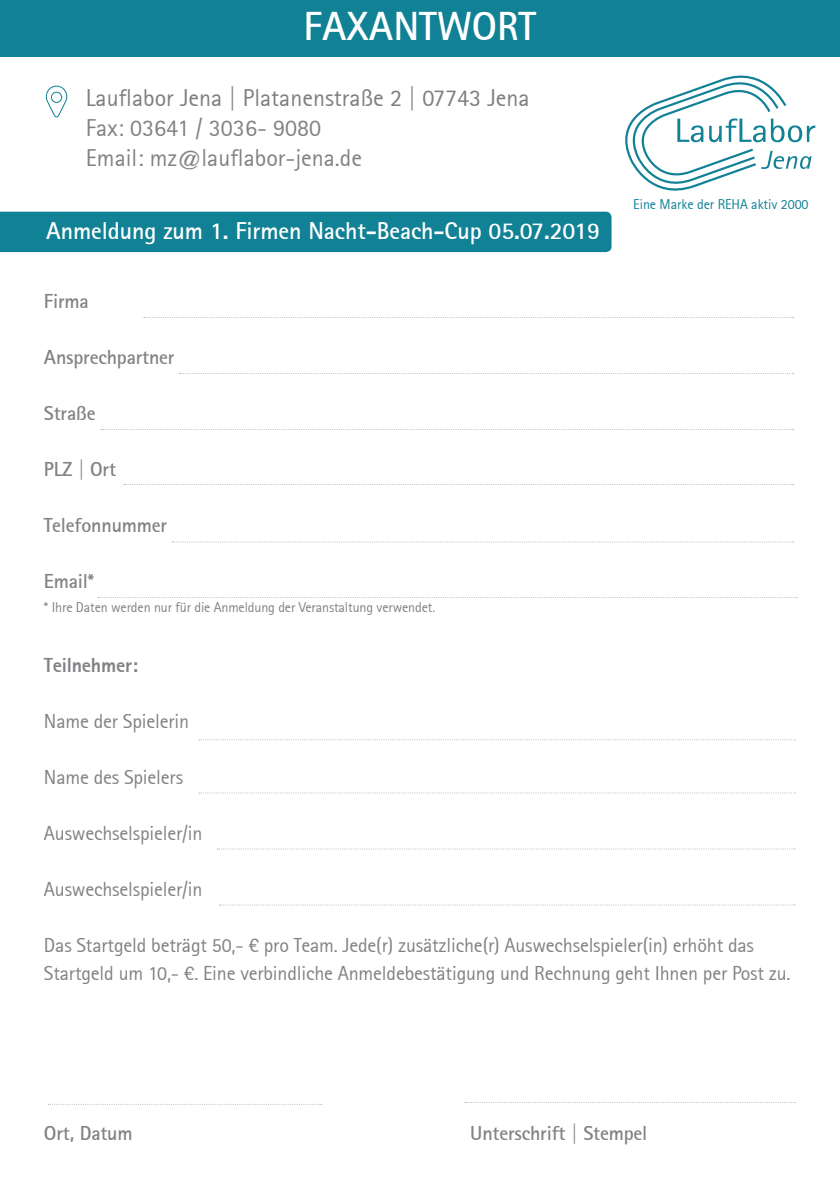
<style>
.page{position:relative;width:840px;height:1191px;background:#fff}
.page>*{position:absolute;margin:0;border:0;box-sizing:border-box;transform-origin:0 0}
.t1{font:700 40px "Rotis Sans Serif";color:#fff}
.t2{font:700 24px "Rotis Sans Serif";letter-spacing:-.005em;color:#fff}
.t3{font:24px "Rotis Sans Serif";color:#808285}
.t4{font:24px "Rotis Sans Serif";color:#7c7f81}
.t5{font:20px/28px "Rotis Sans Serif";letter-spacing:-.01em;color:#808285}
.t6{font:700 20px "Rotis Sans Serif";letter-spacing:-.01em;color:#808285}
.t7{font:800 20px "Rotis Sans Serif";letter-spacing:-.01em;color:#808285}
.t8{font:14px "Rotis Sans Serif";letter-spacing:-.01em;color:#808285}
.t9{font:14px "Rotis Sans Serif";letter-spacing:-.005em;color:#118195}
</style>
<div class="page">
<div style="left:0;top:212px;width:611px;height:40px;background:#118195"></div>
<div style="left:0;top:0;width:839px;height:57px;background:#118195"></div>
<svg style="left:45px;top:86px;width:23px;height:31px"></svg>
<svg style="left:144px;top:317px;width:649px;height:1px"></svg>
<svg style="left:179px;top:373px;width:614px;height:1px"></svg>
<svg style="left:101px;top:429px;width:692px;height:1px"></svg>
<svg style="left:172px;top:541px;width:621px;height:1px"></svg>
<svg style="left:124px;top:484px;width:669px;height:1px"></svg>
<svg style="left:98px;top:597px;width:698px;height:1px"></svg>
<svg style="left:199px;top:739px;width:595px;height:1px"></svg>
<svg style="left:464px;top:1102px;width:330px;height:1px"></svg>
<svg style="left:199px;top:792px;width:593px;height:1px"></svg>
<svg style="left:217px;top:848px;width:576px;height:1px"></svg>
<svg style="left:219px;top:904px;width:574px;height:1px"></svg>
<svg style="left:625px;top:75px;width:189px;height:116px"></svg>
<p class="t1" style="left:303px;top:1px;width:234px">FAXANTWORT</p>
<p class="t4" style="left:86px;top:84px;width:445px">Lauflabor Jena | Platanenstraße 2 | 07743 Jena</p>
<p class="t3" style="left:86px;top:114px;width:237px">Fax: 03641 / 3036- 9080</p>
<p class="t3" style="left:86px;top:144px;width:277px">Email: mz@lauflabor-jena.de</p>
<p class="t2" style="left:46px;top:216px;width:555px">Anmeldung zum 1. Firmen Nacht-Beach-Cup 05.07.2019</p>
<p class="t6" style="left:44px;top:289px;width:46px">Firma</p>
<p class="t6" style="left:44px;top:345px;width:132px">Ansprechpartner</p>
<p class="t6" style="left:44px;top:401px;width:53px">Straße</p>
<p class="t6" style="left:44px;top:457px;width:74px">PLZ | Ort</p>
<p class="t6" style="left:44px;top:513px;width:125px">Telefonnummer</p>
<p class="t6" style="left:44px;top:569px;width:52px">Email*</p>
<p class="t8" style="left:44px;top:599px;width:392px">* Ihre Daten werden nur für die Anmeldung der Veranstaltung verwendet.</p>
<p class="t7" style="left:44px;top:653px;width:95px">Teilnehmer:</p>
<p class="t9" style="left:633px;top:196px;width:177px">Eine Marke der REHA aktiv 2000</p>
<p class="t5" style="left:44px;top:707px;width:147px">Name der Spielerin</p>
<p class="t5" style="left:44px;top:763px;width:140px">Name des Spielers</p>
<p class="t5" style="left:44px;top:819px;width:160px">Auswechselspieler/in</p>
<p class="t5" style="left:44px;top:875px;width:160px">Auswechselspieler/in</p>
<p class="t5" style="left:44px;top:931px;width:747px">Das Startgeld beträgt 50,- € pro Team. Jede(r) zusätzliche(r) Auswechselspieler(in) erhöht das<br>Startgeld um 10,- €. Eine verbindliche Anmeldebestätigung und Rechnung geht Ihnen per Post zu.</p>
<p class="t6" style="left:44px;top:1121px;width:90px">Ort, Datum</p>
<p class="t6" style="left:470px;top:1121px;width:178px">Unterschrift | Stempel</p>
</div>
